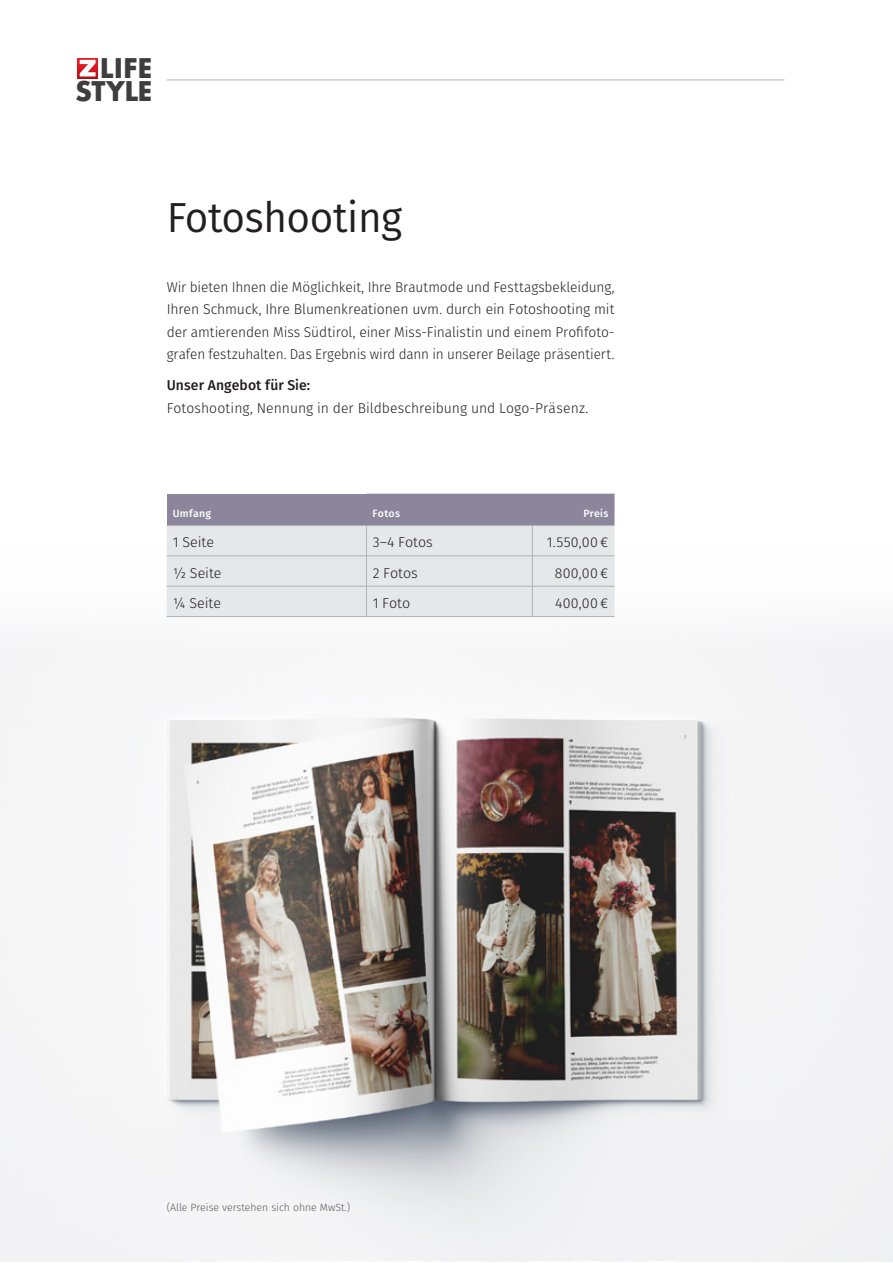
<style>
.page{position:relative;width:893px;height:1263px;background:#fff}
.page>*{position:absolute;margin:0;border:0;box-sizing:border-box;transform-origin:0 0}
.Head_34_Regular{font:42px "Fira Sans";letter-spacing:-.01em;color:#231f20}
.t1{font:700 26.4px/22.8px "Futura";color:#3e3e3f;text-align:right}
.Text_9_5{font:300 14.25px/22.5px "Fira Sans";letter-spacing:.005em;color:#231f20;text-align:justify;scale:.96 1}
.Text_9_5-2{font:300 14.25px "Fira Sans";letter-spacing:.005em;color:#231f20}
.Tabelentext_links_9{font:300 14.25px "Fira Sans";color:#231f20}
.Text_9_5-3{font:500 14.25px "Fira Sans";letter-spacing:.01em;color:#231f20}
.Modul{font:300 10.5px "Fira Sans";color:#57585a}
.Tabellentext_rechts{font:500 10.5px "Fira Sans";letter-spacing:.03em;color:#fff}
</style>
<div class="page">
<hr style="left:167px;top:80px;width:617px;height:1px;background:#b2b3b7">
<div style="left:78px;top:58px;width:20px;height:20px;background:linear-gradient(to bottom,#f51e25,#bd1119)"></div>
<svg style="left:80px;top:60px;width:16px;height:17px"></svg>
<img style="left:0;top:549px;width:893px;height:712px">
<svg style="left:167px;top:494px;width:447px;height:122px;background:#cdcdd4"></svg>
<hr style="left:366px;top:526px;width:1px;height:30px;background:#b2b3b7">
<hr style="left:366px;top:556px;width:1px;height:30px;background:#b2b3b7">
<hr style="left:366px;top:586px;width:1px;height:30px;background:#b2b3b7">
<hr style="left:532px;top:526px;width:1px;height:30px;background:#b2b3b7">
<hr style="left:532px;top:556px;width:1px;height:30px;background:#b2b3b7">
<hr style="left:532px;top:586px;width:1px;height:30px;background:#b2b3b7">
<hr style="left:167px;top:525px;width:200px;height:1px;background:#b2b3b7">
<hr style="left:167px;top:556px;width:200px;height:1px;background:#b2b3b7">
<hr style="left:167px;top:586px;width:200px;height:1px;background:#b2b3b7">
<hr style="left:367px;top:525px;width:165px;height:1px;background:#b2b3b7">
<hr style="left:367px;top:556px;width:165px;height:1px;background:#b2b3b7">
<hr style="left:367px;top:586px;width:165px;height:1px;background:#b2b3b7">
<hr style="left:532px;top:525px;width:82px;height:1px;background:#b2b3b7">
<hr style="left:532px;top:556px;width:82px;height:1px;background:#b2b3b7">
<hr style="left:532px;top:586px;width:82px;height:1px;background:#b2b3b7">
<hr style="left:167px;top:616px;width:200px;height:1px;background:#b2b3b7">
<hr style="left:367px;top:616px;width:165px;height:1px;background:#b2b3b7">
<hr style="left:532px;top:616px;width:82px;height:1px;background:#b2b3b7">
<h2 class="t1" style="left:75px;top:57px;width:79px">LIFE<br>STYLE</h2>
<p class="Head_34_Regular" style="left:167px;top:186px;width:237px">Fotoshooting</p>
<p class="Text_9_5" style="left:167px;top:275px;width:468px">Wir bieten Ihnen die Möglichkeit, Ihre Brautmode und Festtagsbekleidung, Ihren Schmuck, Ihre Blumenkreationen uvm. durch ein Fotoshooting mit der amtierenden Miss Südtirol, einer Miss-Finalistin und einem Profifoto&shy;grafen festzuhalten. Das Ergebnis wird dann in unserer Beilage präsentiert.</p>
<p class="Text_9_5-3" style="left:167px;top:374px;width:145px">Unser Angebot für Sie:</p>
<p class="Text_9_5-2" style="left:167px;top:397px;width:423px">Fotoshooting, Nennung in der Bildbeschreibung und Logo-Präsenz.</p>
<p class="Tabellentext_rechts" style="left:173px;top:505px;width:40px">Umfang</p>
<p class="Tabellentext_rechts" style="left:373px;top:505px;width:29px">Fotos</p>
<p class="Tabellentext_rechts" style="left:583px;top:505px;width:27px">Preis</p>
<p class="Tabelentext_links_9" style="left:173px;top:532px;width:43px">1 Seite</p>
<p class="Tabelentext_links_9" style="left:373px;top:532px;width:62px">3–4 Fotos</p>
<p class="Text_9_5-2" style="left:547px;top:532px;width:63px">1.550,00 €</p>
<p class="Tabelentext_links_9" style="left:173px;top:563px;width:50px">1/2 Seite</p>
<p class="Tabelentext_links_9" style="left:373px;top:563px;width:47px">2 Fotos</p>
<p class="Text_9_5-2" style="left:555px;top:563px;width:55px">800,00 €</p>
<p class="Tabelentext_links_9" style="left:173px;top:593px;width:50px">1/4 Seite</p>
<p class="Tabelentext_links_9" style="left:373px;top:593px;width:39px">1 Foto</p>
<p class="Text_9_5-2" style="left:555px;top:593px;width:55px">400,00 €</p>
<p class="Modul" style="left:167px;top:1200px;width:185px">(Alle Preise verstehen sich ohne MwSt.)</p>
</div>
